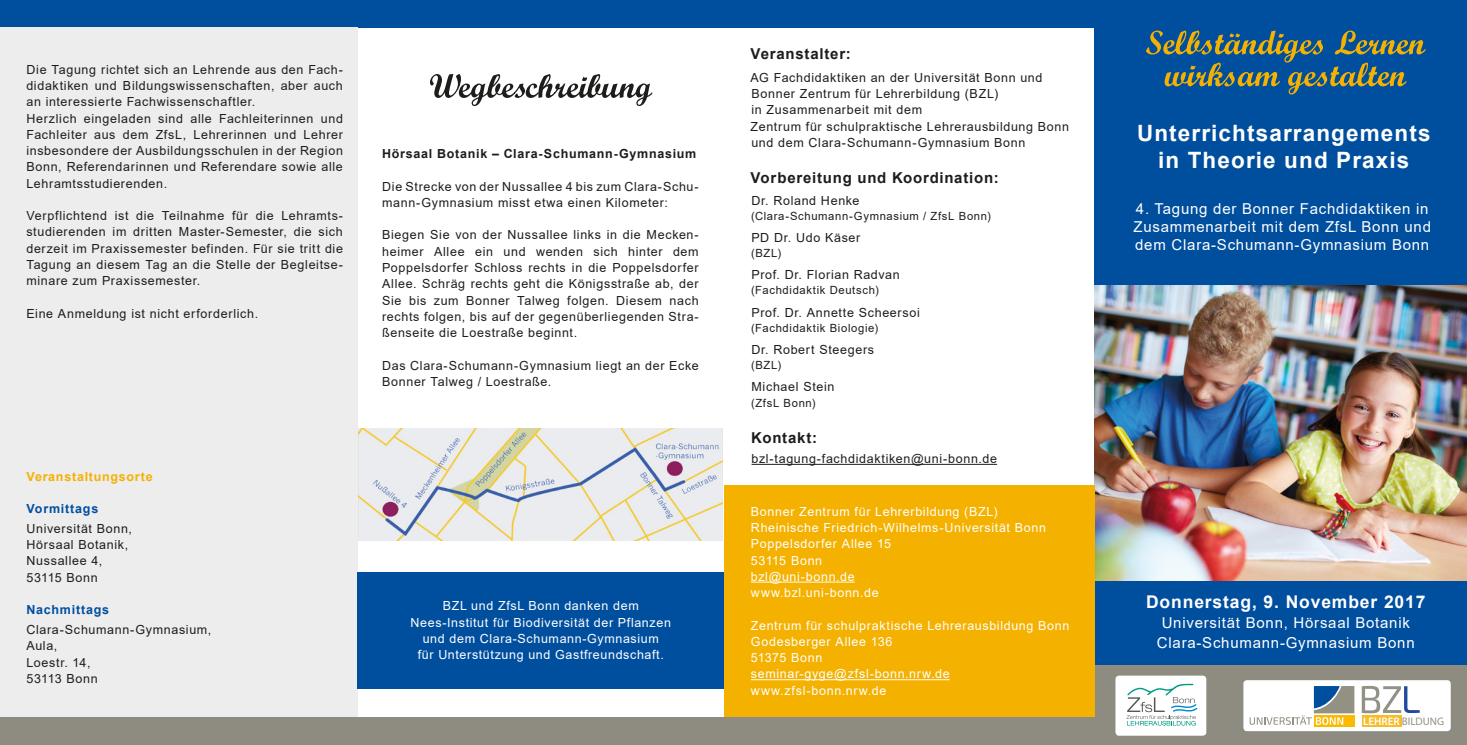
<style>
.page{position:relative;width:1467px;height:745px;background:#fff}
.page>*{position:absolute;margin:0;border:0;box-sizing:border-box;transform-origin:0 0}
.t1{font:700 22.5px "Arial";letter-spacing:.05em;color:#fff}
.t2{font:700 17.5px "Arial";letter-spacing:.05em;color:#fff}
.t3{font:15px/18px "Arial";letter-spacing:.05em;color:#fff}
.Fließtext{font:700 15px "Arial";letter-spacing:.05em;color:#1d1d1b}
.Fließtext-2{font:12.5px/16.2px "Arial";letter-spacing:.05em;color:#1d1d1b;text-align:justify}
.t4{font:12.5px "Arial";letter-spacing:.05em;color:#fff}
.Fließtext-3{font:700 12.5px "Arial";letter-spacing:.06em;color:#1d1d1b}
.Fließtext-4{font:700 12.5px "Arial";letter-spacing:.06em;color:#004f9f}
.Fließtext-5{font:700 12.5px "Arial";letter-spacing:.06em;color:#f4b100}
.Fließtext-6{font:11.25px "Arial";letter-spacing:.06em;color:#1d1d1b}
.t5{font:10.88px "Myriad Pro";color:#929184}
.s1{font-weight:600;color:#fff}
</style>
<div class="page">
<div style="left:1094px;top:664px;width:373px;height:80px;background:#8e8c81"></div>
<img style="left:1094px;top:284px;width:373px;height:297px">
<div style="left:1094px;top:0;width:373px;height:284px;background:#004f9f"></div>
<svg style="left:1146px;top:31px;width:279px;height:63px"></svg>
<div style="left:1243px;top:679px;width:208px;height:51px;background:#fff;border-radius:4px"></div>
<svg style="left:1314px;top:724px;width:40px;height:2px"></svg>
<svg style="left:1250px;top:686px;width:104px;height:38px"></svg>
<div style="left:1362px;top:714px;width:39px;height:12px;background:#f7bc27"></div>
<svg style="left:1362px;top:686px;width:58px;height:26px"></svg>
<div style="left:1115px;top:675px;width:91px;height:60px;background:#fff;border-radius:4px"></div>
<svg style="left:1126px;top:683px;width:71px;height:42px"></svg>
<div style="left:0;top:0;width:1105px;height:28px;background:#004f9f"></div>
<div style="left:1094px;top:581px;width:373px;height:83px;background:#004f9f"></div>
<div style="left:0;top:28px;width:357px;height:716px;background:#ededed"></div>
<hr style="left:752px;top:463px;width:245px;height:1px;background:#1d1d1b">
<svg style="left:430px;top:74px;width:222px;height:32px"></svg>
<img style="left:358px;top:428px;width:364px;height:112px">
<div style="left:724px;top:485px;width:370px;height:232px;background:#f4b100"></div>
<hr style="left:751px;top:581px;width:104px;height:1px;background:#fff">
<hr style="left:751px;top:678px;width:199px;height:1px;background:#fff">
<div style="left:0;top:717px;width:1105px;height:27px;background:#8e8c81"></div>
<div style="left:357px;top:571px;width:367px;height:117px;background:#004f9f"></div>
<p class="Fließtext-2" style="left:26px;top:61px;width:318px">Die Tagung richtet sich an Lehrende aus den Fach&shy;didaktiken und Bildungswissenschaften, aber auch an interessierte Fachwissenschaftler.</p>
<p class="Fließtext-2" style="left:26px;top:110px;width:318px">Herzlich eingeladen sind alle Fachleiterinnen und Fachleiter aus dem ZfsL, Lehrerinnen und Lehrer insbesondere der Ausbildungsschulen in der Region Bonn, Referendarinnen und Referendare sowie alle Lehramtsstudierenden.</p>
<p class="Fließtext-2" style="left:26px;top:207px;width:318px">Verpflichtend ist die Teilnahme für die Lehramts&shy;studierenden im dritten Master-Semester, die sich derzeit im Praxissemester befinden. Für sie tritt die Tagung an diesem Tag an die Stelle der Begleitse&shy;minare zum Praxissemester.</p>
<p class="Fließtext-2" style="left:26px;top:305px;width:233px">Eine Anmeldung ist nicht erforderlich.</p>
<p class="Fließtext-5" style="left:26px;top:467px;width:128px">Veranstaltungsorte</p>
<p class="Fließtext-4" style="left:26px;top:499px;width:73px">Vormittags</p>
<p class="Fließtext-2" style="left:26px;top:520px;width:107px">Universität Bonn,</p>
<p class="Fließtext-2" style="left:26px;top:536px;width:103px">Hörsaal Botanik,</p>
<p class="Fließtext-2" style="left:26px;top:552px;width:77px">Nussallee 4,</p>
<p class="Fließtext-2" style="left:26px;top:568px;width:73px">53115 Bonn</p>
<p class="Fließtext-4" style="left:26px;top:600px;width:84px">Nachmittags</p>
<p class="Fließtext-2" style="left:26px;top:621px;width:186px">Clara-Schumann-Gymnasium,</p>
<p class="Fließtext-2" style="left:26px;top:637px;width:32px">Aula,</p>
<p class="Fließtext-2" style="left:26px;top:653px;width:66px">Loestr. 14,</p>
<p class="Fließtext-2" style="left:26px;top:669px;width:73px">53113 Bonn</p>
<p class="Fließtext-3" style="left:382px;top:145px;width:316px">Hörsaal Botanik – Clara-Schumann-Gymnasium</p>
<p class="Fließtext-2" style="left:382px;top:178px;width:318px">Die Strecke von der Nussallee 4 bis zum Clara-Schu&shy;mann-Gymnasium misst etwa einen Kilometer:</p>
<p class="Fließtext-2" style="left:382px;top:227px;width:318px">Biegen Sie von der Nussallee links in die Mecken&shy;heimer Allee ein und wenden sich hinter dem Poppelsdorfer Schloss rechts in die Poppelsdorfer Allee. Schräg rechts geht die Königsstraße ab, der Sie bis zum Bonner Talweg folgen. Diesem nach rechts folgen, bis auf der gegenüberliegenden Stra&shy;ßenseite die Loestraße beginnt.</p>
<p class="Fließtext-2" style="left:382px;top:357px;width:318px">Das Clara-Schumann-Gymnasium liegt an der Ecke<br>Bonner Talweg / Loestraße.</p>
<p class="t4" style="left:443px;top:597px;width:197px">BZL und ZfsL Bonn danken dem</p>
<p class="t4" style="left:411px;top:613px;width:262px">Nees-Institut für Biodiversität der Pflanzen</p>
<p class="t4" style="left:423px;top:629px;width:238px">und dem Clara-Schumann-Gymnasium</p>
<p class="t4" style="left:418px;top:645px;width:248px">für Unterstützung und Gastfreundschaft.</p>
<p class="Fließtext" style="left:751px;top:43px;width:102px">Veranstalter:</p>
<p class="Fließtext-2" style="left:751px;top:69px;width:293px">AG Fachdidaktiken an der Universität Bonn und</p>
<p class="Fließtext-2" style="left:751px;top:85px;width:248px">Bonner Zentrum für Lehrerbildung (BZL)</p>
<p class="Fließtext-2" style="left:752px;top:102px;width:172px">in Zusammenarbeit mit dem</p>
<p class="Fließtext-2" style="left:750px;top:118px;width:320px">Zentrum für schulpraktische Lehrerausbildung Bonn</p>
<p class="Fließtext-2" style="left:751px;top:134px;width:276px">und dem Clara-Schumann-Gymnasium Bonn</p>
<p class="Fließtext" style="left:751px;top:167px;width:250px">Vorbereitung und Koordination:</p>
<p class="Fließtext-2" style="left:751px;top:192px;width:110px">Dr. Roland Henke</p>
<p class="Fließtext-6" style="left:751px;top:208px;width:241px">(Clara-Schumann-Gymnasium / ZfsL Bonn)</p>
<p class="Fließtext-2" style="left:751px;top:229px;width:110px">PD Dr. Udo Käser</p>
<p class="Fließtext-6" style="left:751px;top:245px;width:32px">(BZL)</p>
<p class="Fließtext-2" style="left:751px;top:267px;width:150px">Prof. Dr. Florian Radvan</p>
<p class="Fließtext-6" style="left:751px;top:282px;width:129px">(Fachdidaktik Deutsch)</p>
<p class="Fließtext-2" style="left:751px;top:304px;width:170px">Prof. Dr. Annette Scheersoi</p>
<p class="Fließtext-6" style="left:751px;top:320px;width:129px">(Fachdidaktik Biologie)</p>
<p class="Fließtext-2" style="left:751px;top:341px;width:124px">Dr. Robert Steegers</p>
<p class="Fließtext-6" style="left:751px;top:357px;width:32px">(BZL)</p>
<p class="Fließtext-2" style="left:751px;top:378px;width:84px">Michael Stein</p>
<p class="Fließtext-6" style="left:751px;top:395px;width:66px">(ZfsL Bonn)</p>
<p class="Fließtext" style="left:751px;top:427px;width:67px">Kontakt:</p>
<p class="Fließtext-2" style="left:752px;top:450px;width:247px">bzl-tagung-fachdidaktiken@uni-bonn.de</p>
<p class="t4" style="left:751px;top:502px;width:248px">Bonner Zentrum für Lehrerbildung (BZL)</p>
<p class="t4" style="left:751px;top:518px;width:297px">Rheinische Friedrich-Wilhelms-Universität Bonn</p>
<p class="t4" style="left:751px;top:535px;width:142px">Poppelsdorfer Allee 15</p>
<p class="t4" style="left:751px;top:551px;width:73px">53115 Bonn</p>
<p class="t4" style="left:751px;top:567px;width:105px">bzl@uni-bonn.de</p>
<p class="t4" style="left:751px;top:583px;width:129px">www.bzl.uni-bonn.de</p>
<p class="t4" style="left:751px;top:616px;width:320px">Zentrum für schulpraktische Lehrerausbildung Bonn</p>
<p class="t4" style="left:751px;top:632px;width:143px">Godesberger Allee 136</p>
<p class="t4" style="left:751px;top:648px;width:73px">51375 Bonn</p>
<p class="t4" style="left:751px;top:665px;width:200px">seminar-gyge@zfsl-bonn.nrw.de</p>
<p class="t4" style="left:751px;top:681px;width:137px">www.zfsl-bonn.nrw.de</p>
<p class="t1" style="left:1137px;top:117px;width:295px">Unterrichtsarrangements</p>
<p class="t1" style="left:1158px;top:144px;width:253px">in Theorie und Praxis</p>
<p class="t3" style="left:1133px;top:200px;width:299px">4. Tagung der Bonner Fachdidaktiken in<br>Zusammenarbeit mit dem ZfsL Bonn und dem Clara-Schumann-Gymnasium Bonn</p>
<p class="t2" style="left:1146px;top:589px;width:281px">Donnerstag, 9. November 2017</p>
<p class="t3" style="left:1162px;top:613px;width:250px">Universität Bonn, Hörsaal Botanik</p>
<p class="t3" style="left:1157px;top:633px;width:259px">Clara-Schumann-Gymnasium Bonn</p>
<p class="t5" style="left:1363px;top:713px;width:83px"><span class="s1">LEHRER</span> BILDUNG</p>
</div>
